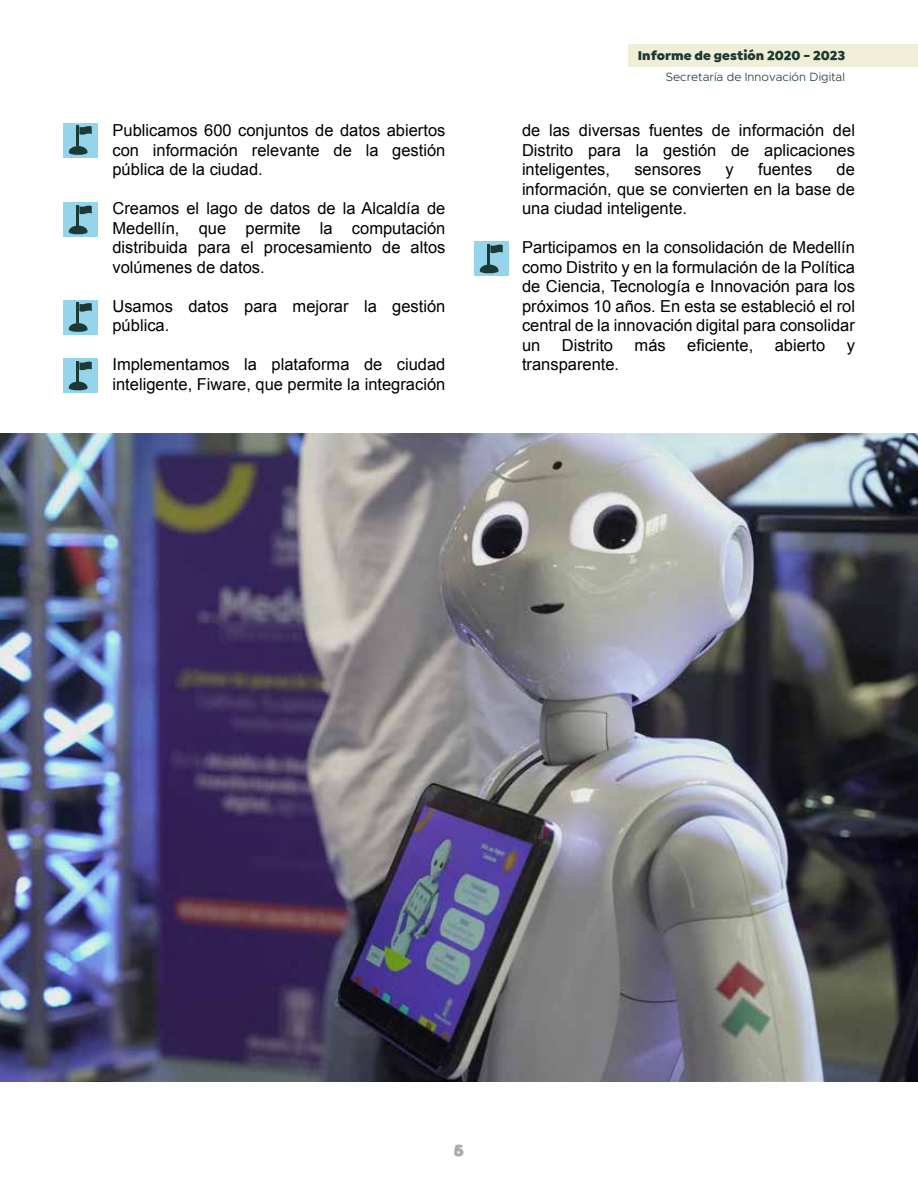
<style>
.page{position:relative;width:918px;height:1188px;background:#fff}
.page>*{position:absolute;margin:0;border:0;box-sizing:border-box;transform-origin:0 0}
.t1{font:16.5px/19.5px "Arial";color:#000;text-align:justify}
.t2{font:900 16.5px "Isidora Sans";color:#adadad}
.t3{font:900 13.5px "Isidora Sans";color:#1c3935}
.t4{font:300 12px "Metropolis";color:#1c3935}
</style>
<div class="page">
<div style="left:628px;top:45px;width:290px;height:22px;background:#f1eed8"></div>
<img style="left:0;top:434px;width:918px;height:648px">
<div style="left:63px;top:123px;width:35px;height:35px;background:#95d5ec"></div>
<svg style="left:69px;top:146px;width:19px;height:9px"></svg>
<hr style="left:77px;top:126px;width:2px;height:20px;background:#1c3935">
<svg style="left:79px;top:125px;width:13px;height:11px"></svg>
<div style="left:63px;top:202px;width:35px;height:35px;background:#95d5ec"></div>
<svg style="left:69px;top:226px;width:19px;height:9px"></svg>
<hr style="left:77px;top:205px;width:2px;height:21px;background:#1c3935">
<svg style="left:79px;top:204px;width:13px;height:12px"></svg>
<div style="left:474px;top:242px;width:34px;height:34px;background:#95d5ec"></div>
<svg style="left:480px;top:265px;width:19px;height:9px"></svg>
<hr style="left:488px;top:244px;width:2px;height:21px;background:#1c3935">
<svg style="left:490px;top:243px;width:13px;height:12px"></svg>
<div style="left:63px;top:300px;width:35px;height:34px;background:#95d5ec"></div>
<svg style="left:69px;top:323px;width:19px;height:9px"></svg>
<hr style="left:77px;top:303px;width:2px;height:20px;background:#1c3935">
<svg style="left:79px;top:302px;width:13px;height:11px"></svg>
<div style="left:63px;top:358px;width:35px;height:35px;background:#95d5ec"></div>
<svg style="left:69px;top:382px;width:19px;height:9px"></svg>
<hr style="left:77px;top:361px;width:2px;height:21px;background:#1c3935">
<svg style="left:79px;top:360px;width:13px;height:12px"></svg>
<p class="t1" style="left:112px;top:121px;width:335px">Publicamos 600 conjuntos de datos abiertos con información relevante de la gestión pública de la ciudad.</p>
<p class="t1" style="left:112px;top:199px;width:334px">Creamos el lago de datos de la Alcaldía de Medellín, que permite la computación distribuida para el procesamiento de altos volúmenes de datos.</p>
<p class="t1" style="left:112px;top:296px;width:334px">Usamos datos para mejorar la gestión pública.</p>
<p class="t1" style="left:112px;top:355px;width:334px">Implementamos la plataforma de ciudad inteligente, Fiware, que permite la integración</p>
<p class="t3" style="left:638px;top:47px;width:209px">Informe de gestión 2020 - 2023</p>
<p class="t4" style="left:666px;top:70px;width:181px">Secretaría de Innovación Digital</p>
<p class="t1" style="left:522px;top:121px;width:334px">de las diversas fuentes de información del Distrito para la gestión de aplicaciones inteligentes,</p>
<p class="t1" style="left:634px;top:160px;width:68px">sensores</p>
<p class="t1" style="left:726px;top:160px;width:10px">y</p>
<p class="t1" style="left:758px;top:160px;width:56px">fuentes</p>
<p class="t1" style="left:522px;top:160px;width:334px;text-indent:315px">de información, que se convierten en la base de una ciudad inteligente.</p>
<p class="t1" style="left:522px;top:238px;width:335px">Participamos en la consolidación de Medellín como Distrito y en la formulación de la Política de Ciencia, Tecnología e Innovación para los próximos 10 años. En esta se estableció el rol central de la innovación digital para consolidar un</p>
<p class="t1" style="left:562px;top:336px;width:53px">Distrito</p>
<p class="t1" style="left:635px;top:336px;width:33px">más</p>
<p class="t1" style="left:687px;top:336px;width:68px">eficiente,</p>
<p class="t1" style="left:775px;top:336px;width:52px">abierto</p>
<p class="t1" style="left:847px;top:336px;width:10px">y</p>
<p class="t1" style="left:522px;top:355px;width:99px">transparente.</p>
<p class="t2" style="left:454px;top:1140px;width:12px">65</p>
</div>
